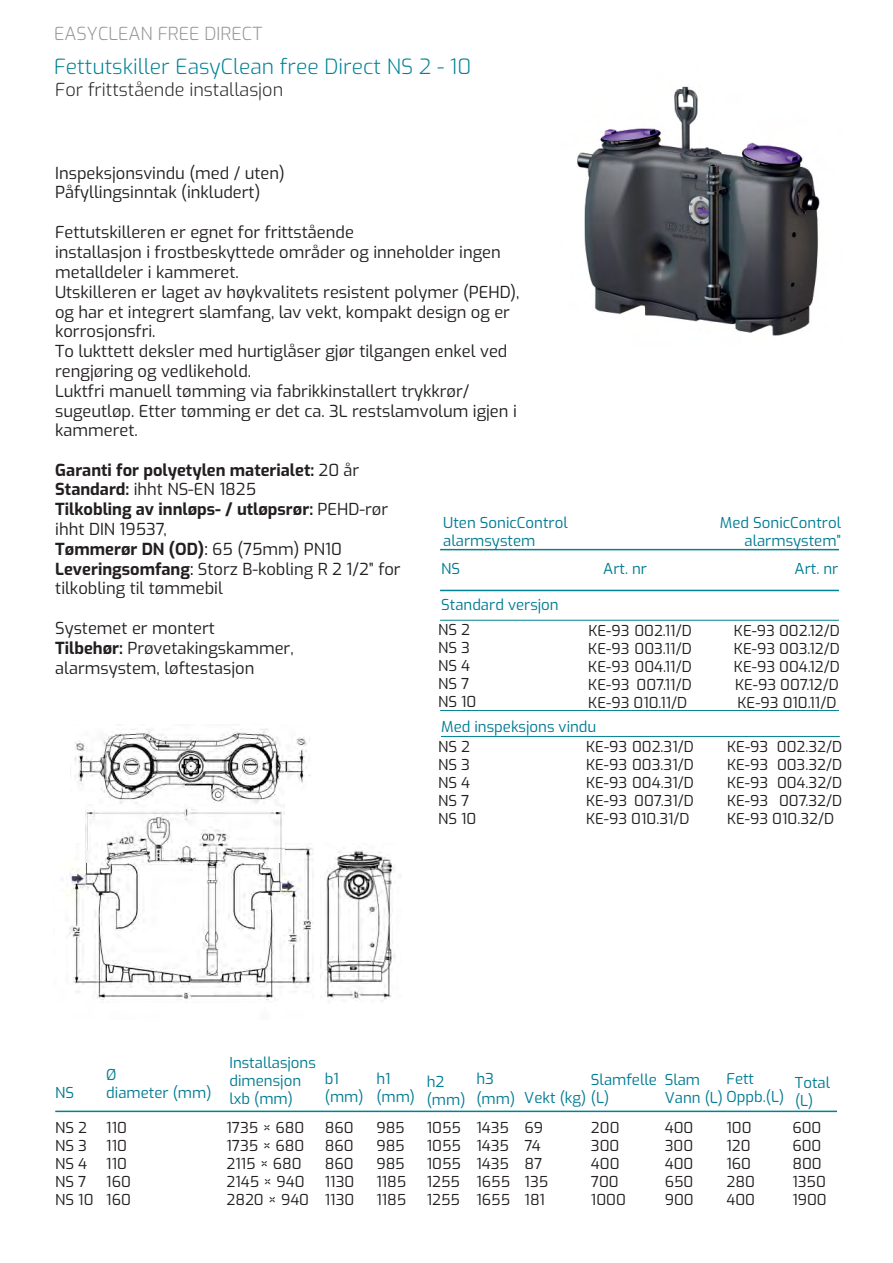
<style>
.page{position:relative;width:893px;height:1263px;background:#fff}
.page>*{position:absolute;margin:0;border:0;box-sizing:border-box;transform-origin:0 0}
.t1{font:300 21px "Exo";color:#008194}
.t2{font:300 18px "Exo";color:#231f20}
.t3{font:300 18px "Exo";color:#939598}
.t4{font:16.5px/19.8px "Exo";color:#231f20}
.t5{font:700 16.5px/19.8px "Exo";color:#231f20}
.t6{font:15px/18px "Exo";color:#231f20}
.t7{font:15px/18px "Exo";color:#007b92}
.s1{font-style:inherit}
.s2{font-weight:400}
.s3{font-weight:500}
.s4{font-weight:700}
</style>
<div class="page">
<hr style="left:440px;top:549px;width:399px;height:1px;background:#008194">
<hr style="left:440px;top:590px;width:399px;height:1px;background:#008194">
<hr style="left:440px;top:620px;width:399px;height:1px;background:#008194">
<hr style="left:440px;top:710px;width:399px;height:1px;background:#008194">
<hr style="left:441px;top:736px;width:399px;height:1px;background:#008194">
<hr style="left:55px;top:1110px;width:782px;height:2px;background:#008194">
<img style="left:61px;top:843px;width:253px;height:157px">
<img style="left:577px;top:86px;width:243px;height:250px">
<img style="left:320px;top:850px;width:75px;height:151px">
<img style="left:74px;top:728px;width:236px;height:75px">
<img style="left:85px;top:804px;width:199px;height:58px">
<p class="t3" style="left:54px;top:20px;width:210px">EASYCLEAN FREE DIRECT</p>
<p class="t1" style="left:54px;top:51px;width:419px">Fettutskiller EasyClean free Direct NS 2 - 10</p>
<p class="t2" style="left:55px;top:76px;width:229px">For frittstående installasjon</p>
<p class="t4" style="left:55px;top:162px;width:231px">Inspeksjonsvindu (med / uten)<br>Påfyllingsinntak (inkludert)</p>
<p class="t4" style="left:55px;top:222px;width:466px">Fettutskilleren er egnet for frittstående<br>installasjon i frostbeskyttede områder og inneholder ingen metalldeler i kammeret.<br>Utskilleren er laget av høykvalitets resistent polymer (<span class="s1">PEHD</span>), og har et integrert slamfang, lav vekt, kompakt design og er korrosjonsfri.<br>To lukttett deksler med hurtiglåser gjør tilgangen enkel ved rengjøring og vedlikehold.<br>Luktfri manuell tømming via fabrikkinstallert trykkrør/ sugeutløp. Etter tømming er det ca. 3L restslamvolum igjen i kammeret.</p>
<p class="t5" style="left:55px;top:459px;width:347px">Garanti for polyetylen materialet: <span class="s2">20 år </span>Standard: <span class="s2">ihht NS-EN 1825<br></span>Tilkobling av innløps- / utløpsrør: <span class="s2">PEHD-rør ihht DIN 19537,<br></span>Tømmerør DN (OD)<span class="s3">:</span> <span class="s2">65 (75mm) PN10<br></span>Leveringsomfang<span class="s3">:</span> <span class="s2">Storz B-kobling R 2 1/2” for tilkobling til tømmebil</span></p>
<p class="t4" style="left:55px;top:617px;width:240px">Systemet er montert<br><span class="s4">Tilbehør:</span> Prøvetakingskammer, alarmsystem, løftestasjon</p>
<p class="t7" style="left:443px;top:512px;width:126px">Uten SonicControl alarmsystem</p>
<p class="t7" style="left:720px;top:513px;width:123px;text-align:right">Med SonicControl alarmsystem”</p>
<p class="t7" style="left:441px;top:559px;width:20px">NS</p>
<p class="t7" style="left:603px;top:559px;width:45px">Art. nr</p>
<p class="t7" style="left:795px;top:559px;width:45px">Art. nr</p>
<p class="t7" style="left:441px;top:595px;width:119px">Standard versjon</p>
<p class="t6" style="left:438px;top:620px;width:40px">NS 2<br>NS 3<br>NS 4<br>NS 7<br>NS 10</p>
<p class="t6" style="left:734px;top:620px;width:107px;text-align:justify">KE-93 002.12/D KE-93 003.12/D KE-93 004.12/D KE-93 007.12/D KE-93 010.11/D</p>
<p class="t6" style="left:588px;top:620px;width:105px;text-align:justify">KE-93 002.11/D KE-93 003.11/D KE-93 004.11/D KE-93 007.11/D KE-93 010.11/D</p>
<p class="t7" style="left:441px;top:717px;width:157px">Med inspeksjons vindu</p>
<p class="t6" style="left:438px;top:736px;width:40px">NS 2<br>NS 3<br>NS 4<br>NS 7<br>NS 10</p>
<p class="t6" style="left:727px;top:737px;width:117px;text-align:justify">KE-93 002.32/D KE-93 003.32/D KE-93 004.32/D KE-93 007.32/D KE-93 010.32/D</p>
<p class="t6" style="left:586px;top:737px;width:109px;text-align:justify">KE-93 002.31/D KE-93 003.31/D KE-93 004.31/D KE-93 007.31/D KE-93 010.31/D</p>
<p class="t7" style="left:55px;top:1083px;width:20px">NS</p>
<p class="t7" style="left:106px;top:1065px;width:107px">Ø<br>diameter (mm)</p>
<p class="t6" style="left:55px;top:1118px;width:40px">NS 2<br>NS 3<br>NS 4<br>NS 7<br>NS 10</p>
<p class="t6" style="left:106px;top:1118px;width:22px">110<br>110</p>
<p class="t6" style="left:106px;top:1154px;width:26px">110<br>160<br>160</p>
<p class="t7" style="left:229px;top:1052px;width:88px">Installasjons</p>
<p class="t7" style="left:229px;top:1070px;width:73px">dimensjon lxb (mm)</p>
<p class="t7" style="left:325px;top:1069px;width:40px">b1 (mm)</p>
<p class="t7" style="left:376px;top:1069px;width:40px">h1 (mm)</p>
<p class="t7" style="left:427px;top:1072px;width:40px">h2 (mm)</p>
<p class="t7" style="left:476px;top:1069px;width:134px;line-height:18.8px">h3<br>(mm) Vekt (kg) (L)</p>
<p class="t7" style="left:726px;top:1069px;width:29px">Fett</p>
<p class="t7" style="left:795px;top:1073px;width:37px">Total</p>
<p class="t7" style="left:591px;top:1069px;width:68px">Slamfelle</p>
<p class="t7" style="left:665px;top:1070px;width:37px">Slam</p>
<p class="t7" style="left:665px;top:1088px;width:150px">Vann (L) Oppb.(L) (L)</p>
<p class="t6" style="left:226px;top:1117px;width:84px">1735 × 680<br>1735 × 680<br>2115 × 680<br>2145 × 940<br>2820 × 940</p>
<p class="t6" style="left:325px;top:1117px;width:31px;text-align:justify">860<br>860<br>860<br>1130<br>1130</p>
<p class="t6" style="left:376px;top:1118px;width:31px;text-align:justify">985<br>985<br>985<br>1185<br>1185</p>
<p class="t6" style="left:427px;top:1118px;width:36px">1055</p>
<p class="t6" style="left:427px;top:1136px;width:36px">1055<br>1055</p>
<p class="t6" style="left:427px;top:1172px;width:35px">1255</p>
<p class="t6" style="left:427px;top:1190px;width:35px">1255</p>
<p class="t6" style="left:476px;top:1118px;width:35px;text-align:justify">1435<br>1435<br>1435<br>1655<br>1655</p>
<p class="t6" style="left:525px;top:1118px;width:25px">69<br>74<br>87<br>135<br>181</p>
<p class="t6" style="left:591px;top:1118px;width:30px">200<br>300</p>
<p class="t6" style="left:591px;top:1154px;width:30px">400</p>
<p class="t6" style="left:591px;top:1172px;width:29px">700</p>
<p class="t6" style="left:591px;top:1190px;width:36px">1000</p>
<p class="t6" style="left:665px;top:1118px;width:30px;text-align:justify">400<br>300<br>400<br>650<br>900</p>
<p class="t6" style="left:726px;top:1118px;width:30px">100<br>120<br>160<br>280<br>400</p>
<p class="t6" style="left:792px;top:1118px;width:36px">600<br>600<br>800<br>1350<br>1900</p>
</div>
